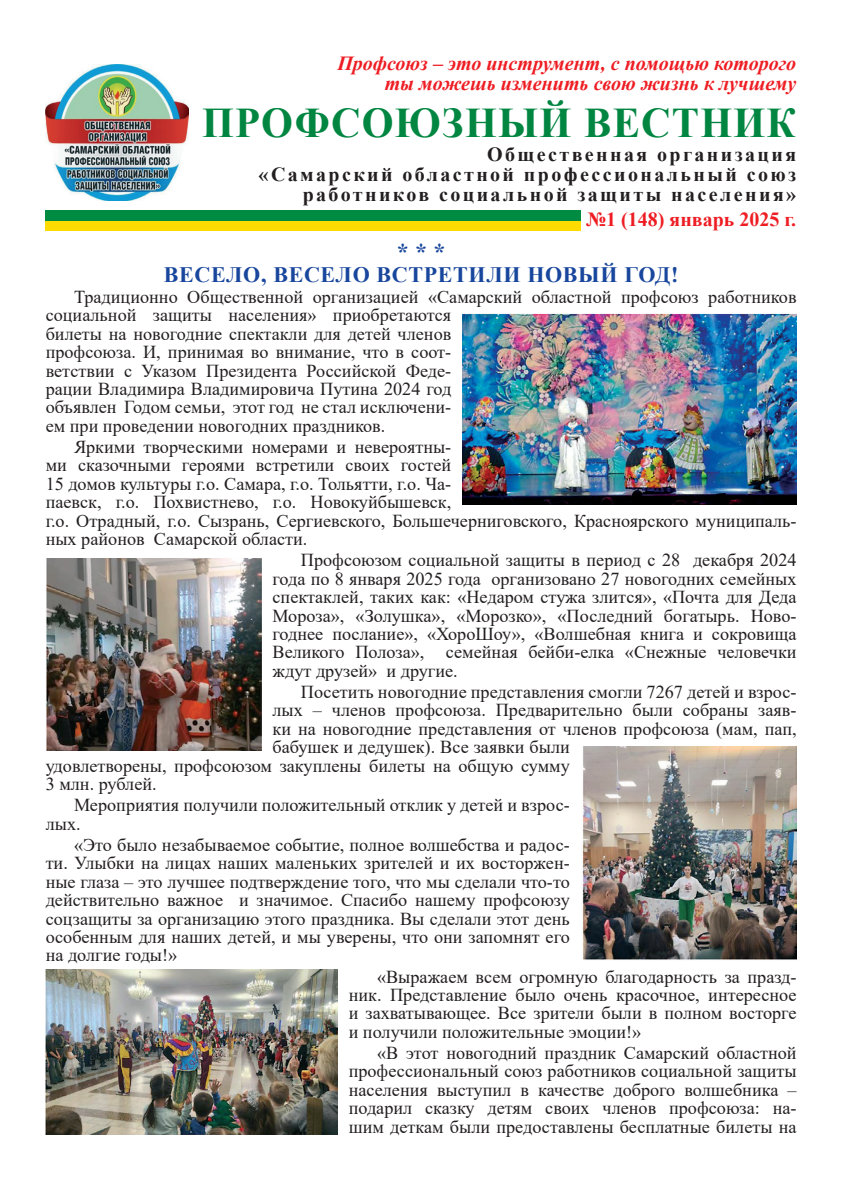
<style>
.page{position:relative;width:842px;height:1191px;background:#fff}
.page>*{position:absolute;margin:0;border:0;box-sizing:border-box;transform-origin:0 0}
.t1{font:700 42.2px "Times New Roman";letter-spacing:.03em;color:#008641}
.t2{font:700 24px "Times New Roman";color:#18469d}
.t3{font:700 22px "Times New Roman";letter-spacing:.03em;color:#18469d}
.t4{font:700 20px/20px "Times New Roman";letter-spacing:.12em;color:#231f20;text-align:right}
.t5{font:italic 700 20px/20px "Times New Roman";color:#ee1d23;text-align:right}
.t6{font:700 20px "Times New Roman";color:#ee1d23}
.t7{font:18.2px/18.4px "Times New Roman";color:#231f20;text-align:justify}
</style>
<div class="page">
<div style="left:45px;top:220px;width:536px;height:11px;background:#ffdc01"></div>
<div style="left:45px;top:210px;width:536px;height:10px;background:#008b43"></div>
<img style="left:46px;top:64px;width:142px;height:136px">
<img style="left:463px;top:313px;width:334px;height:191px">
<img style="left:46px;top:558px;width:215px;height:193px">
<img style="left:582px;top:746px;width:214px;height:214px">
<img style="left:46px;top:970px;width:291px;height:164px">
<p class="t5" style="left:337px;top:53px;width:460px">Профсоюз – это инструмент, с помощью которого ты можешь изменить свою жизнь к лучшему</p>
<h1 class="t1" style="left:202px;top:93px;width:596px">ПРОФСОЮЗНЫЙ ВЕСТНИК</h1>
<p class="t4" style="left:259px;top:143px;width:539px">Общественная организация<br>«Самарский областной профессиональный союз работников социальной защиты населения»</p>
<p class="t6" style="left:586px;top:205px;width:212px">№1 (148) январь 2025 г.</p>
<h2 class="t2" style="left:397px;top:234px;width:50px">* * *</h2>
<p class="t3" style="left:164px;top:258px;width:516px">ВЕСЕЛО, ВЕСЕЛО ВСТРЕТИЛИ НОВЫЙ ГОД!</p>
<p class="t7" style="left:46px;top:287px;width:752px;text-align:left;text-indent:28px">Традиционно Общественной организацией «Самарский областной профсоюз работников социальной защиты населения» приобретаются<br>билеты на новогодние спектакли для детей членов<br>профсоюза. И, принимая во внимание, что в соот-<br>ветствии с Указом Президента Российской Феде-<br>рации Владимира Владимировича Путина 2024 год<br>объявлен Годом семьи, этот год не стал исключени-<br>ем при проведении новогодних праздников.</p>
<p class="t7" style="left:46px;top:437px;width:752px;text-align:left;text-indent:28px">Яркими творческими номерами и невероятны-<br>ми сказочными героями встретили своих гостей<br>15 домов культуры г.о. Самара, г.о. Тольятти, г.о. Ча-<br>паевск, г.о. Похвистнево, г.о. Новокуйбышевск,<br>г.о. Отрадный, г.о. Сызрань, Сергиевского, Большечерниговского, Красноярского муниципаль&shy;ных районов Самарской области.</p>
<p class="t7" style="left:273px;top:550px;width:526px;text-indent:28px">Профсоюзом социальной защиты в период с 28 декабря 2024 года по 8 января 2025 года организовано 27 новогодних семейных спектаклей, таких как: «Недаром стужа злится», «Почта для Деда Мороза», «Золушка», «Морозко», «Последний богатырь. Ново&shy;годнее послание», «ХороШоу», «Волшебная книга и сокровища Великого Полоза», семейная бейби-елка «Снежные человечки ждут друзей» и другие.</p>
<p class="t7" style="left:301px;top:682px;width:497px">Посетить новогодние представления смогли 7267 детей и взрос-</p>
<p class="t7" style="left:273px;top:700px;width:525px">лых – членов профсоюза. Предварительно были собраны заяв-</p>
<p class="t7" style="left:273px;top:719px;width:525px">ки на новогодние представления от членов профсоюза (мам, пап,</p>
<p class="t7" style="left:273px;top:737px;width:299px">бабушек и дедушек). Все заявки были</p>
<p class="t7" style="left:46px;top:755px;width:526px">удовлетворены, профсоюзом закуплены билеты на общую сумму</p>
<p class="t7" style="left:46px;top:774px;width:113px">3 млн. рублей.</p>
<p class="t7" style="left:46px;top:795px;width:526px;text-indent:28px">Мероприятия получили положительный отклик у детей и взрос&shy;лых.</p>
<p class="t7" style="left:46px;top:835px;width:526px;text-indent:28px">«Это было незабываемое событие, полное волшебства и радос&shy;ти. Улыбки на лицах наших маленьких зрителей и их восторжен&shy;ные глаза – это лучшее подтверждение того, что мы сделали что-то действительно важное и значимое. Спасибо нашему профсоюзу соцзащиты за организацию этого праздника. Вы сделали этот день особенным для наших детей, и мы уверены, что они запомнят его на долгие годы!»</p>
<p class="t7" style="left:349px;top:966px;width:449px;text-indent:28px">«Выражаем всем огромную благодарность за празд&shy;ник. Представление было очень красочное, интересное и захватывающее. Все зрители были в полном восторге и получили положительные эмоции!»</p>
<p class="t7" style="left:349px;top:1043px;width:449px;text-indent:28px">«В этот новогодний праздник Самарский областной профессиональный союз работников социальной защиты населения выступил в качестве доброго волшебника – подарил сказку детям своих членов профсоюза: на&shy;шим деткам были предоставлены бесплатные билеты на</p>
</div>
